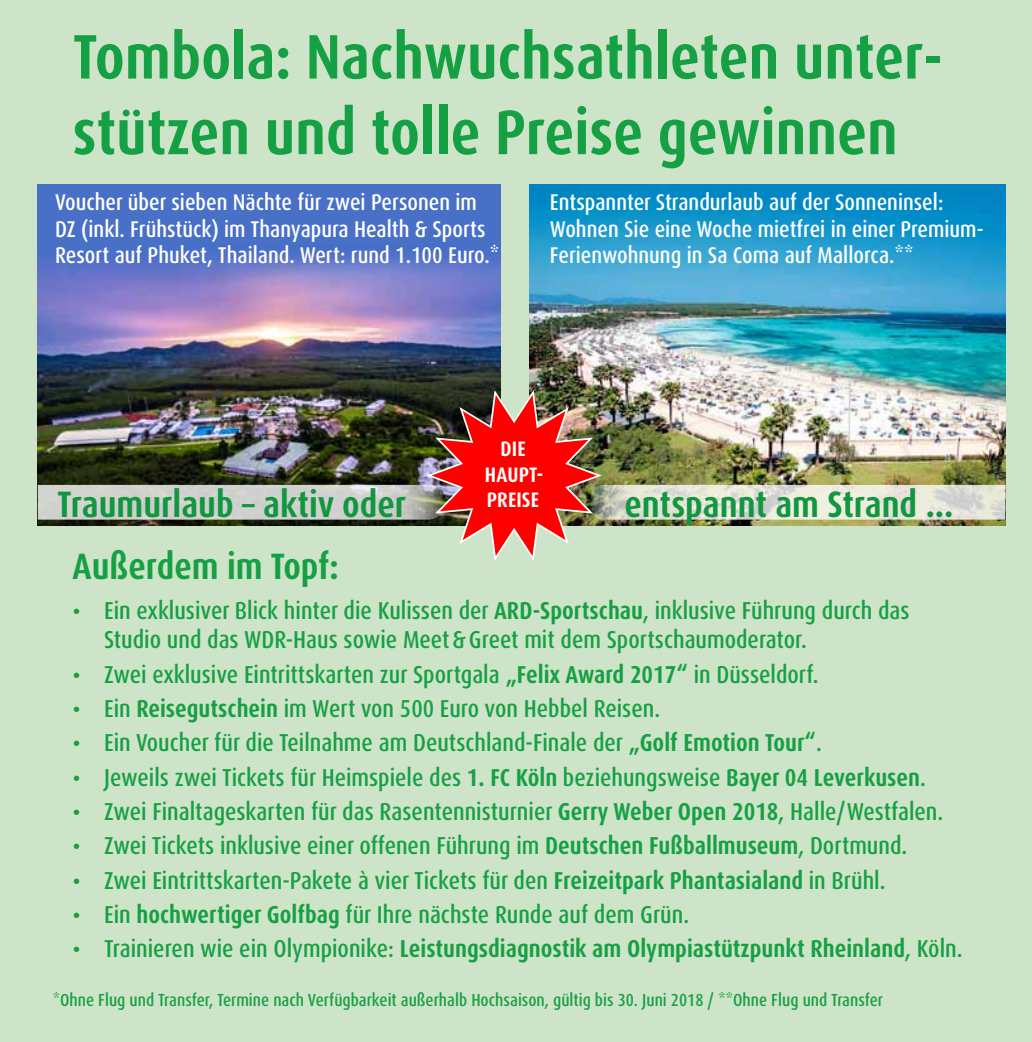
<style>
.page{position:relative;width:1032px;height:1042px;background:#cee4c8}
.page>*{position:absolute;margin:0;border:0;box-sizing:border-box;transform-origin:0 0}
.t1{font:700 condensed 63px/75.6px "Dax OT";color:#16a044}
.t2{font:700 condensed 36.75px "Dax OT";color:#129741}
.t3{font:700 condensed 36.75px "Dax OT";color:#16a044}
.t4{font:500 condensed 24.5px/29.4px "Dax OT";color:#16a044}
.t5{font:700 condensed 24.5px "Dax OT";color:#16a044}
.t6{font:500 condensed 22.75px/26.2px "Dax OT";color:#fff}
.t7{font:700 condensed 21px/25.2px "Dax OT";letter-spacing:.01em;color:#fff}
.t8{font:500 condensed 17.5px "Dax OT";color:#16a044}
.s1{font-weight:700}
.s2{font-weight:500}
</style>
<div class="page">
<img style="left:529px;top:184px;width:477px;height:341px">
<img style="left:38px;top:184px;width:463px;height:204px">
<img style="left:38px;top:388px;width:967px;height:173px">
<h1 class="t1" style="left:73px;top:20px;width:871px">Tombola: Nachwuchsathleten unter&shy;stützen und tolle Preise gewinnen</h1>
<p class="t6" style="left:55px;top:190px;width:445px">Voucher über sieben Nächte für zwei Personen im<br>DZ (inkl. Frühstück) im Thanyapura Health &amp; Sports<br>Resort auf Phuket, Thailand. Wert: rund 1.100 Euro.*</p>
<p class="t6" style="left:550px;top:190px;width:435px">Entspannter Strandurlaub auf der Sonneninsel:<br>Wohnen Sie eine Woche mietfrei in einer Premium-<br>Ferienwohnung in Sa Coma auf Mallorca.**</p>
<p class="t7" style="left:485px;top:437px;width:60px;text-indent:16px">Die<br>Haupt&shy;preise</p>
<h2 class="t2" style="left:57px;top:480px;width:350px">Traumurlaub – aktiv oder</h2>
<h2 class="t2" style="left:624px;top:480px;width:330px">entspannt am Strand ...</h2>
<h2 class="t3" style="left:73px;top:543px;width:268px">Außerdem im Topf:</h2>
<p class="t4" style="left:104px;top:596px;width:807px;text-indent:-32px">• Ein exklusiver Blick hinter die Kulissen der <span class="s1">ARD-Sportschau</span>, inklusive Führung durch das<br>Studio und das WDR-Haus sowie Meet&amp;Greet mit dem Sportschaumoderator.</p>
<p class="t4" style="left:73px;top:659px;width:747px">• Zwei exklusive Eintrittskarten zur Sportgala <span class="s1">„Felix Award 2017“</span> in Düsseldorf.</p>
<p class="t4" style="left:73px;top:694px;width:589px">• Ein <span class="s1">Reisegutschein</span> im Wert von 500 Euro von Hebbel Reisen.</p>
<p class="t4" style="left:73px;top:728px;width:751px">• Ein Voucher für die Teilnahme am Deutschland-Finale der <span class="s1">„Golf Emotion Tour“</span>.</p>
<p class="t4" style="left:73px;top:762px;width:855px">• Jeweils zwei Tickets für Heimspiele des <span class="s1">1. FC Köln</span> beziehungsweise <span class="s1">Bayer 04 Leverkusen</span>.</p>
<p class="t4" style="left:73px;top:797px;width:872px">• Zwei Finaltageskarten für das Rasentennisturnier <span class="s1">Gerry Weber Open 2018</span>, Halle/Westfalen.</p>
<p class="t4" style="left:73px;top:831px;width:836px">• Zwei Tickets inklusive einer offenen Führung im <span class="s1">Deutschen Fußballmuseum</span>, Dortmund.</p>
<p class="t4" style="left:73px;top:866px;width:814px">• Zwei Eintrittskarten-Pakete à vier Tickets für den <span class="s1">Freizeitpark Phantasialand</span> in Brühl.</p>
<p class="t4" style="left:73px;top:900px;width:618px">• Ein <span class="s1">hochwertiger Golfbag</span> für Ihre nächste Runde auf dem Grün.</p>
<p class="t5" style="left:73px;top:933px;width:891px"><span class="s2">• Trainieren wie ein Olympionike:</span> Leistungsdiagnostik am Olympiastützpunkt Rheinland<span class="s2">, Köln.</span></p>
<p class="t8" style="left:53px;top:989px;width:832px">*Ohne Flug und Transfer, Termine nach Verfügbarkeit außerhalb Hochsaison, gültig bis 30. Juni 2018 / **Ohne Flug und Transfer</p>
</div>
